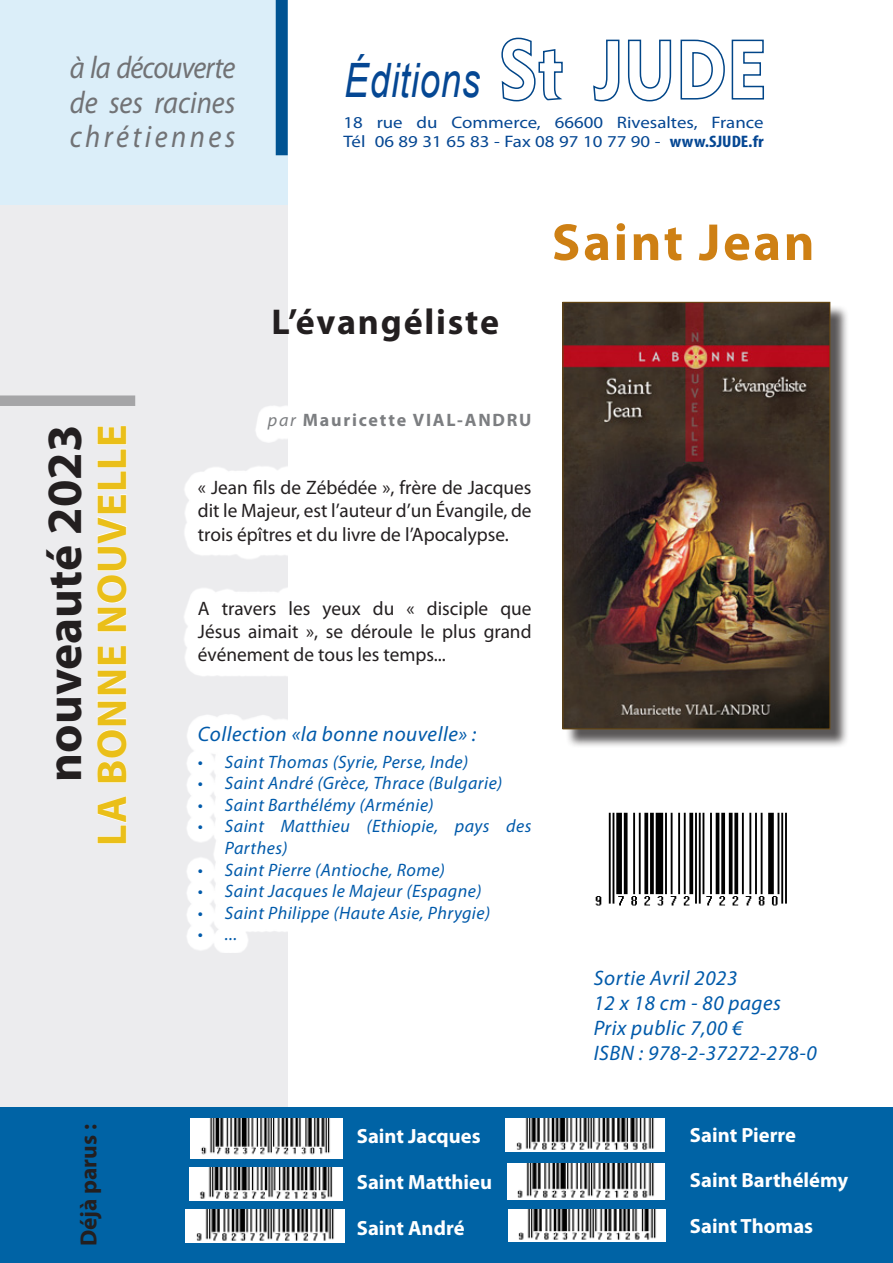
<style>
.page{position:relative;width:893px;height:1263px;background:#fff}
.page>*{position:absolute;margin:0;border:0;box-sizing:border-box;transform-origin:0 0}
.Titre{font:700 52.5px "Myriad Pro";letter-spacing:.05em;color:#ce8014}
.Adresse{font:700 49.5px "Myriad Pro";color:#231f20}
.Nom_de_la_société{font:italic 47.4px "Arial";letter-spacing:.02em;color:#054793;scale:.77 1}
.Titre-2{font:700 42px "Myriad Pro";letter-spacing:.025em;color:#eabf19}
.Titre-3{font:700 36px "Myriad Pro";letter-spacing:.05em;color:#231f20}
.Adresse-2{font:italic 31.35px "Myriad Pro";letter-spacing:-.03em;color:#717275;scale:.91 1}
.Adresse-3{font:italic 31.35px "Myriad Pro";color:#717275;scale:.91 1}
.Adresse-4{font:italic 31.35px "Myriad Pro";letter-spacing:.12em;color:#717275;scale:.91 1}
.Adresse-5{font:700 23.4px "Myriad Pro";color:#231f20}
.Titre-4{font:italic 21px "Myriad Pro";letter-spacing:.025em;color:#015aaa}
.Adresse-6{font:700 20.55px "Myriad Pro";color:#fff}
.Titre-5{font:19.5px/23.4px "Myriad Pro";color:#231f20;text-align:justify}
.Titre-6{font:italic 18px/21.6px "Myriad Pro";letter-spacing:.025em;color:#015aaa}
.Titre-7{font:700 18px "Myriad Pro";letter-spacing:.1em;color:#7c7e81}
.Adresse-7{font:16.65px "Myriad Pro";color:#054793;scale:1.13 1}
.s1{font-weight:700;font-stretch:condensed}
.s2{font-weight:400;font-style:italic}
</style>
<div class="page">
<div style="left:0;top:0;width:288px;height:205px;background:#dbeef9"></div>
<svg style="left:501px;top:37px;width:62px;height:65px"></svg>
<svg style="left:593px;top:39px;width:27px;height:63px"></svg>
<svg style="left:627px;top:39px;width:45px;height:63px"></svg>
<svg style="left:680px;top:39px;width:84px;height:61px"></svg>
<div style="left:276px;top:0;width:12px;height:155px;background:#005392"></div>
<div style="left:0;top:205px;width:288px;height:1058px;background:#ececee"></div>
<div style="left:182px;top:400px;width:363px;height:553px;background:#fff"></div>
<svg style="left:193px;top:400px;width:95px;height:402px"></svg>
<svg style="left:97px;top:796px;width:30px;height:48px"></svg>
<svg style="left:97px;top:646px;width:30px;height:137px"></svg>
<svg style="left:97px;top:426px;width:30px;height:206px"></svg>
<div style="left:0;top:395px;width:135px;height:11px;background:#a5a5a7"></div>
<div style="left:565px;top:304px;width:284px;height:444px;background:#231f20;opacity:.75"></div>
<img style="left:565px;top:304px;width:263px;height:423px">
<div style="left:563px;top:302px;width:267px;height:427px;border:1px solid #6a4910"></div>
<div style="left:0;top:1108px;width:893px;height:155px;background:#0063a5"></div>
<img style="left:506px;top:1118px;width:158px;height:33px">
<img style="left:508px;top:1209px;width:158px;height:33px">
<img style="left:186px;top:1209px;width:158px;height:33px">
<img style="left:507px;top:1164px;width:157px;height:35px">
<img style="left:190px;top:1167px;width:153px;height:33px">
<img style="left:595px;top:812px;width:192px;height:94px">
<img style="left:190px;top:1118px;width:152px;height:40px">
<p class="Adresse-2" style="left:70px;top:48px;width:184px">à la découverte</p>
<p class="Adresse-3" style="left:70px;top:83px;width:184px">de ses racines</p>
<p class="Adresse-4" style="left:70px;top:117px;width:183px">chrétiennes</p>
<p class="Nom_de_la_société" style="left:344px;top:50px;width:178px">Éditions</p>
<p class="Adresse-7" style="left:344px;top:112px;width:373px">18 rue du Commerce, 66600 Rivesaltes, France</p>
<p class="Adresse-7" style="left:344px;top:131px;width:373px">Tél 06 89 31 65 83 - Fax 08 97 10 77 90 - <span class="s1">www.SJUDE.fr</span></p>
<p class="Titre-3" style="left:271px;top:299px;width:229px">L’évangéliste</p>
<p class="Titre" style="left:552px;top:208px;width:264px">Saint Jean</p>
<p class="Adresse" style="left:32px;top:782px;width:358px;rotate:-90deg">nouveauté 2023</p>
<p class="Titre-2" style="left:85px;top:846px;width:423px;rotate:-90deg">LA BONNE NOUVELLE</p>
<p class="Titre-7" style="left:268px;top:409px;width:265px"><span class="s2">par</span> Mauricette VIAL-ANDRU</p>
<p class="Titre-5" style="left:198px;top:475px;width:335px">« Jean fils de Zébédée », frère de Jacques dit le Majeur, est l’auteur d’un Évangile, de trois épîtres et du livre de l’Apocalypse.</p>
<p class="Titre-5" style="left:198px;top:596px;width:335px">A travers les yeux du « disciple que Jésus aimait », se déroule le plus grand événement de tous les temps...</p>
<p class="Titre-4" style="left:198px;top:721px;width:280px">Collection «la bonne nouvelle» :</p>
<p class="Titre-6" style="left:198px;top:750px;width:272px">• Saint Thomas (Syrie, Perse, Inde)</p>
<p class="Titre-6" style="left:198px;top:772px;width:306px">• Saint André (Grèce, Thrace (Bulgarie)</p>
<p class="Titre-6" style="left:198px;top:794px;width:237px">• Saint Barthélémy (Arménie)</p>
<p class="Titre-6" style="left:225px;top:815px;width:308px;text-indent:-27px">• Saint Matthieu (Ethiopie, pays des<br>Parthes)</p>
<p class="Titre-6" style="left:198px;top:858px;width:249px">• Saint Pierre (Antioche, Rome)</p>
<p class="Titre-6" style="left:198px;top:880px;width:285px">• Saint Jacques le Majeur (Espagne)</p>
<p class="Titre-6" style="left:198px;top:902px;width:294px">• Saint Philippe (Haute Asie, Phrygie)</p>
<p class="Titre-6" style="left:198px;top:923px;width:41px">• ...</p>
<p class="Titre-4" style="left:594px;top:964px;width:145px">Sortie Avril 2023</p>
<p class="Titre-4" style="left:594px;top:990px;width:189px">12 x 18 cm - 80 pages</p>
<p class="Titre-4" style="left:594px;top:1015px;width:150px">Prix public 7,00 €</p>
<p class="Titre-4" style="left:594px;top:1040px;width:225px">ISBN : 978-2-37272-278-0</p>
<p class="Adresse-5" style="left:73px;top:1246px;width:124px;rotate:-90deg">Déjà parus :</p>
<p class="Adresse-6" style="left:690px;top:1121px;width:108px">Saint Pierre</p>
<p class="Adresse-6" style="left:357px;top:1123px;width:125px">Saint Jacques</p>
<p class="Adresse-6" style="left:357px;top:1168px;width:137px">Saint Matthieu</p>
<p class="Adresse-6" style="left:357px;top:1214px;width:109px">Saint André</p>
<p class="Adresse-6" style="left:690px;top:1167px;width:160px">Saint Barthélémy</p>
<p class="Adresse-6" style="left:690px;top:1213px;width:125px">Saint Thomas</p>
</div>
